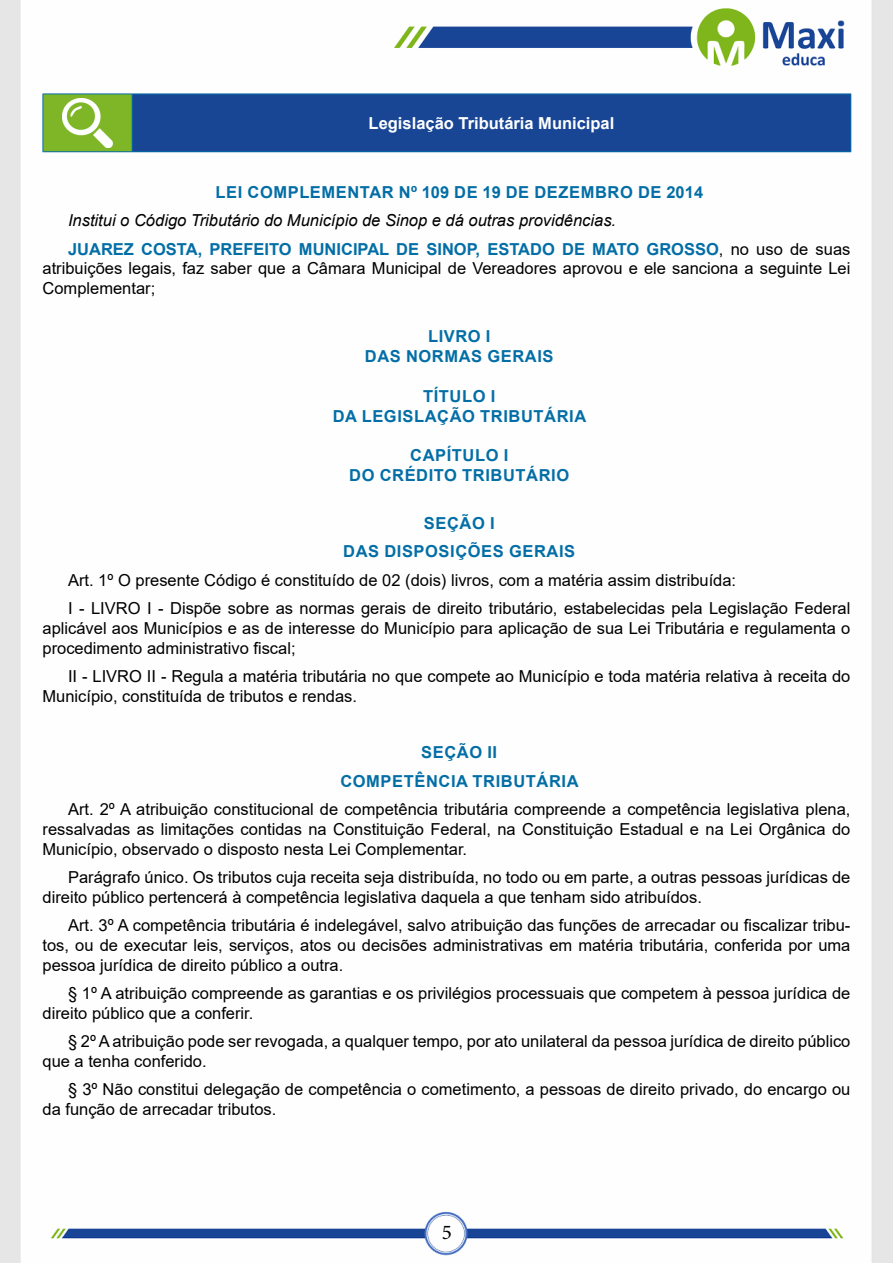
<style>
.page{position:relative;width:893px;height:1263px;background:#fff}
.page>*{position:absolute;margin:0;border:0;box-sizing:border-box;transform-origin:0 0}
.t1{font:21px "Minion Pro";color:#000}
.t2{font:16.5px/19.8px "Arial";color:#000}
.t3{font:700 16.5px/19.8px "Arial";letter-spacing:.035em;color:#036ea6;text-align:center}
.t4{font:italic 16.5px/28.3px "Arial";color:#000}
.t5{font:700 16.5px "Arial";color:#fff}
.s1{font-weight:700;font-style:normal;color:#036ea6}
.s2{font-style:normal}
</style>
<div class="page">
<img style="left:0;top:0;width:893px;height:1263px">
<div style="left:43px;top:94px;width:89px;height:58px;background:#7fb628"></div>
<div style="left:132px;top:94px;width:719px;height:58px;background:#184695"></div>
<hr style="left:43px;top:94px;width:89px;height:1px;background:#036ea6">
<hr style="left:43px;top:94px;width:1px;height:57px;background:#036ea6">
<hr style="left:43px;top:151px;width:89px;height:1px;background:#036ea6">
<hr style="left:132px;top:94px;width:719px;height:1px;background:#036ea6">
<hr style="left:132px;top:94px;width:1px;height:57px;background:#036ea6">
<hr style="left:850px;top:94px;width:1px;height:57px;background:#036ea6">
<hr style="left:132px;top:151px;width:719px;height:1px;background:#036ea6">
<img style="left:62px;top:98px;width:51px;height:49px">
<p class="t5" style="left:369px;top:111px;width:247px">Legislação Tributária Municipal</p>
<p class="t3" style="left:216px;top:182px;width:489px">LEI COMPLEMENTAR Nº 109 DE 19 DE DEZEMBRO DE 2014</p>
<p class="t4" style="left:68px;top:207px;width:784px">Institui o Código Tributário do Município de Sinop e dá outras providências.<br><span class="s1">JUAREZ COSTA, PREFEITO MUNICIPAL DE SINOP, ESTADO DE MATO GROSSO</span><span class="s2">, no uso de suas</span></p>
<p class="t2" style="left:43px;top:259px;width:809px">atribuições legais, faz saber que a Câmara Municipal de Vereadores aprovou e ele sanciona a seguinte Lei<br>Complementar;</p>
<p class="t3" style="left:365px;top:327px;width:190px">LIVRO I<br>DAS NORMAS GERAIS</p>
<p class="t3" style="left:333px;top:386px;width:255px">TÍTULO I<br>DA LEGISLAÇÃO TRIBUTÁRIA</p>
<p class="t3" style="left:349px;top:446px;width:222px">CAPÍTULO I<br>DO CRÉDITO TRIBUTÁRIO</p>
<p class="t3" style="left:343px;top:509px;width:233px;line-height:28.3px">SEÇÃO I<br>DAS DISPOSIÇÕES GERAIS</p>
<p class="t2" style="left:68px;top:566px;width:784px;line-height:28.3px">Art. 1º O presente Código é constituído de 02 (dois) livros, com a matéria assim distribuída:<br>I - LIVRO I - Dispõe sobre as normas gerais de direito tributário, estabelecidas pela Legislação Federal</p>
<p class="t2" style="left:43px;top:618px;width:809px">aplicável aos Municípios e as de interesse do Município para aplicação de sua Lei Tributária e regulamenta o procedimento administrativo fiscal;</p>
<p class="t2" style="left:43px;top:666px;width:809px;text-indent:26px">II - LIVRO II - Regula a matéria tributária no que compete ao Município e toda matéria relativa à receita do<br>Município, constituída de tributos e rendas.</p>
<p class="t3" style="left:340px;top:738px;width:240px;line-height:28.3px">SEÇÃO II<br>COMPETÊNCIA TRIBUTÁRIA</p>
<p class="t2" style="left:43px;top:799px;width:809px;text-align:justify;text-indent:26px">Art. 2º A atribuição constitucional de competência tributária compreende a competência legislativa plena, ressalvadas as limitações contidas na Constituição Federal, na Constituição Estadual e na Lei Orgânica do Município, observado o disposto nesta Lei Complementar.</p>
<p class="t2" style="left:43px;top:867px;width:809px;text-indent:26px">Parágrafo único. Os tributos cuja receita seja distribuída, no todo ou em parte, a outras pessoas jurídicas de direito público pertencerá à competência legislativa daquela a que tenham sido atribuídos.</p>
<p class="t2" style="left:43px;top:915px;width:809px;text-align:justify;text-indent:26px">Art. 3º A competência tributária é indelegável, salvo atribuição das funções de arrecadar ou fiscalizar tribu&shy;tos, ou de executar leis, serviços, atos ou decisões administrativas em matéria tributária, conferida por uma pessoa jurídica de direito público a outra.</p>
<p class="t2" style="left:43px;top:983px;width:809px;text-indent:26px">§ 1º A atribuição compreende as garantias e os privilégios processuais que competem à pessoa jurídica de direito público que a conferir.</p>
<p class="t2" style="left:43px;top:1031px;width:809px;text-indent:26px">§ 2º A atribuição pode ser revogada, a qualquer tempo, por ato unilateral da pessoa jurídica de direito público que a tenha conferido.</p>
<p class="t2" style="left:43px;top:1079px;width:809px;text-indent:26px">§ 3º Não constitui delegação de competência o cometimento, a pessoas de direito privado, do encargo ou da função de arrecadar tributos.</p>
<p class="t1" style="left:442px;top:1218px;width:12px">5</p>
</div>
